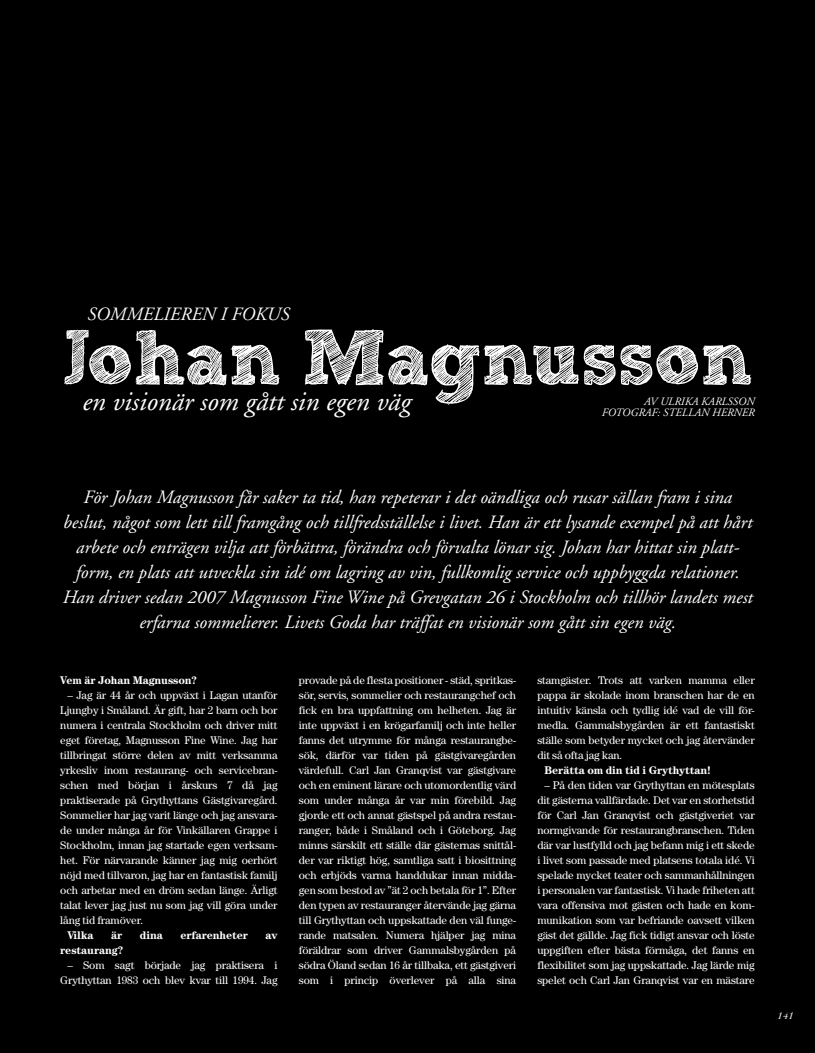
<style>
.page{position:relative;width:815px;height:1053px;background:#fff}
.page>*{position:absolute;margin:0;border:0;box-sizing:border-box;transform-origin:0 0}
.t1{font:77.5px "Sketch Rockwell";letter-spacing:-.02em;color:#fff}
.t2{font:italic 27.5px "Adobe Garamond";color:#fff}
.t3{font:italic 18.75px/25px "Adobe Garamond";color:#fff;text-align:center}
.t4{font:italic 11.25px/11.2px "Adobe Garamond";color:#fff;text-align:right}
.t5{font:11.12px/15px "Century Std";letter-spacing:-.01em;color:#fff;text-align:justify}
.t6{font:700 11.12px "Century Std";letter-spacing:-.01em;color:#fff}
.t7{font:italic 10px "Bauer Bodoni BT";color:#fff}
</style>
<div class="page">
<div style="left:0;top:0;width:815px;height:1052px;background:#000"></div>
<h3 class="t3" style="left:87px;top:302px;width:204px">SOMMELIEREN I FOKUS</h3>
<h1 class="t1" style="left:61px;top:315px;width:693px">Johan Magnusson</h1>
<h2 class="t2" style="left:82px;top:387px;width:330px">en visionär som gått sin egen väg</h2>
<p class="t4" style="left:602px;top:396px;width:155px">AV ULRIKA KARLSSON<br>FOTOGRAF: STELLAN HERNER</p>
<p class="t3" style="left:63px;top:485px;width:692px">För Johan Magnusson får saker ta tid, han repeterar i det oändliga och rusar sällan fram i sina beslut, något som lett till framgång och tillfredsställelse i livet. Han är ett lysande exempel på att hårt arbete och enträgen vilja att förbättra, förändra och förvalta lönar sig. Johan har hittat sin platt&shy;form, en plats att utveckla sin idé om lagring av vin, fullkomlig service och uppbyggda relationer.<br>Han driver sedan 2007 Magnusson Fine Wine på Grevgatan 26 i Stockholm och tillhör landets mest erfarna sommelierer. Livets Goda har träffat en visionär som gått sin egen väg.</p>
<p class="t6" style="left:60px;top:673px;width:138px">Vem är Johan Magnusson?</p>
<p class="t5" style="left:60px;top:687px;width:219px;text-indent:7px">– Jag är 44 år och uppväxt i Lagan utanför Ljungby i Småland. Är gift, har 2 barn och bor numera i centrala Stockholm och driver mitt eget företag, Magnusson Fine Wine. Jag har tillbringat större delen av mitt verksamma yrkesliv inom restaurang- och servicebran&shy;schen med början i årskurs 7 då jag praktiserade på Grythyttans Gästgivaregård.<br>Sommelier har jag varit länge och jag ansvara&shy;de under många år för Vinkällaren Grappe i Stockholm, innan jag startade egen verksam&shy;het. För närvarande känner jag mig oerhört nöjd med tillvaron, jag har en fantastisk familj och arbetar med en dröm sedan länge. Ärligt talat lever jag just nu som jag vill göra under lång tid framöver.</p>
<p class="t6" style="left:67px;top:928px;width:28px">Vilka</p>
<p class="t6" style="left:111px;top:928px;width:13px">är</p>
<p class="t6" style="left:140px;top:928px;width:24px">dina</p>
<p class="t6" style="left:180px;top:928px;width:69px">erfarenheter</p>
<p class="t6" style="left:266px;top:928px;width:14px">av</p>
<p class="t6" style="left:60px;top:943px;width:64px">restaurang?</p>
<p class="t5" style="left:60px;top:957px;width:219px;text-align:right">– Som sagt började jag praktisera i<br>Grythyttan 1983 och blev kvar till 1994. Jag</p>
<p class="t5" style="left:299px;top:672px;width:219px">provade på de flesta positioner - städ, spritkas&shy;sör, servis, sommelier och restaurangchef och fick en bra uppfattning om helheten. Jag är inte uppväxt i en krögarfamilj och inte heller fanns det utrymme för många restaurangbe&shy;sök, därför var tiden på gästgivaregården värdefull. Carl Jan Granqvist var gästgivare och en eminent lärare och utomordentlig värd som under många år var min förebild. Jag gjorde ett och annat gästspel på andra restau&shy;ranger, både i Småland och i Göteborg. Jag minns särskilt ett ställe där gästernas snittål&shy;der var riktigt hög, samtliga satt i biosittning och erbjöds varma handdukar innan midda&shy;gen som bestod av ”ät 2 och betala för 1”. Efter den typen av restauranger återvände jag gärna till Grythyttan och uppskattade den väl funge&shy;rande matsalen. Numera hjälper jag mina föräldrar som driver Gammalsbygården på södra Öland sedan 16 år tillbaka, ett gästgiveri som i princip överlever på alla sina</p>
<p class="t5" style="left:537px;top:672px;width:219px">stamgäster. Trots att varken mamma eller pappa är skolade inom branschen har de en intuitiv känsla och tydlig idé vad de vill för&shy;medla. Gammalsbygården är ett fantastiskt ställe som betyder mycket och jag återvänder dit så ofta jag kan.</p>
<p class="t6" style="left:544px;top:763px;width:168px">Berätta om din tid i Grythyttan!</p>
<p class="t5" style="left:537px;top:777px;width:219px;text-indent:7px">– På den tiden var Grythyttan en mötesplats dit gästerna vallfärdade. Det var en storhetstid för Carl Jan Granqvist och gästgiveriet var normgivande för restaurangbranschen. Tiden där var lustfylld och jag befann mig i ett skede i livet som passade med platsens totala idé. Vi spelade mycket teater och sammanhållningen i personalen var fantastisk. Vi hade friheten att vara offensiva mot gästen och hade en kom&shy;munikation som var befriande oavsett vilken gäst det gällde. Jag fick tidigt ansvar och löste uppgiften efter bästa förmåga, det fanns en flexibilitet som jag uppskattade. Jag lärde mig spelet och Carl Jan Granqvist var en mästare</p>
<p class="t7" style="left:778px;top:1009px;width:18px">141</p>
</div>
